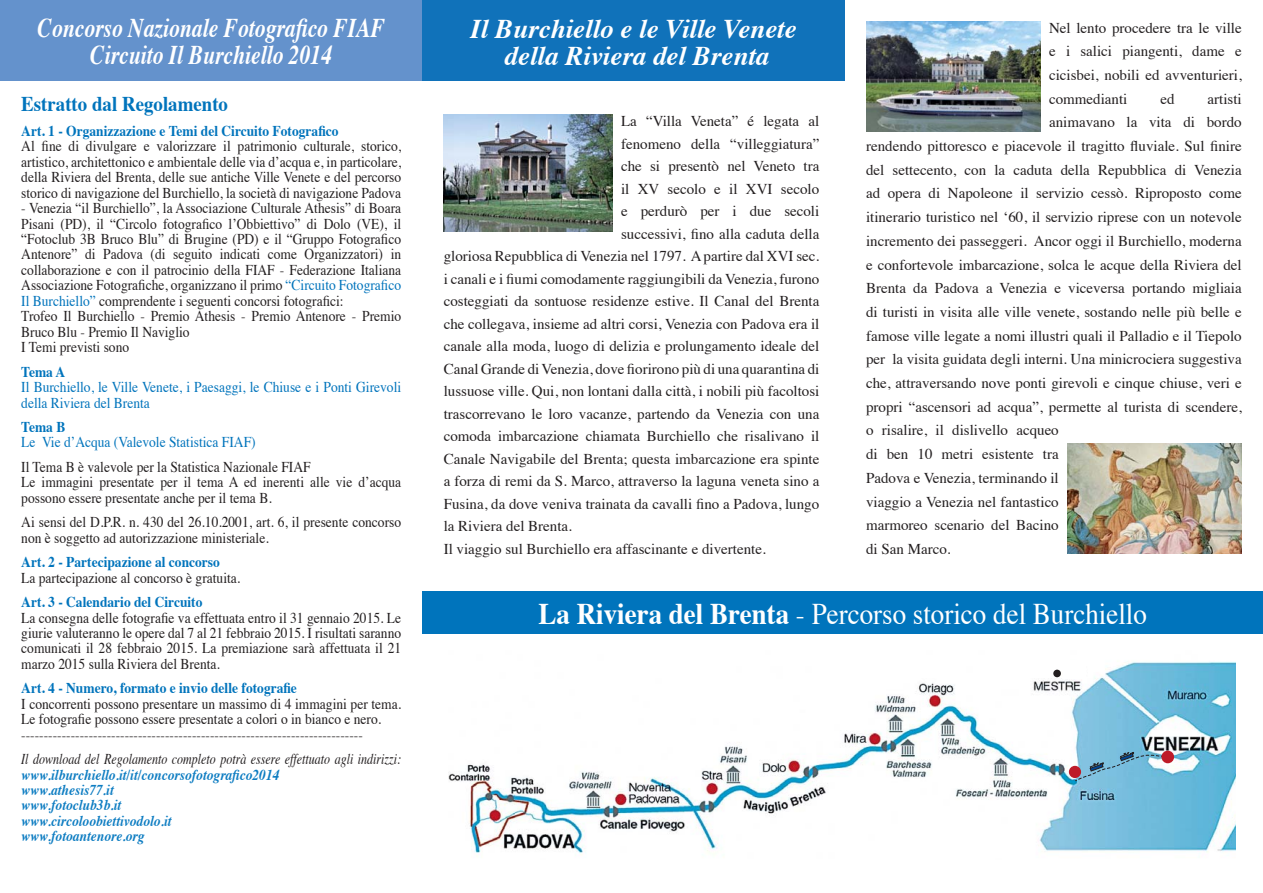
<style>
.page{position:relative;width:1263px;height:893px;background:#fff}
.page>*{position:absolute;margin:0;border:0;box-sizing:border-box;transform-origin:0 0}
.t1{font:30px "Times";color:#fff;scale:.9 1}
.t2{font:italic 700 27px/27px "Times";color:#fff;text-align:center;scale:.8 1}
.t3{font:italic 700 27px/27px "Times";color:#fff;text-align:center}
.t4{font:700 21px "Times";color:#0074bc;scale:.9 1}
.t5{font:15px/23.7px "Times";color:#231f20;text-align:justify}
.t6{font:15px/15.5px "Times";color:#231f20;scale:.9 1}
.t7{font:700 15px "Times";color:#0074bc;scale:.9 1}
.t8{font:italic 700 15px/15.5px "Times";color:#0e7dc2;scale:.9 1}
.t9{font:15px/15.5px "Times";color:#0074bc;scale:.9 1}
.t10{font:italic 15px "Times";color:#231f20;scale:.8 1}
.s1{color:#0074bc}
.s2{font-weight:700}
</style>
<div class="page">
<div style="left:422px;top:591px;width:841px;height:43px;background:#0074bc"></div>
<img style="left:444px;top:115px;width:169px;height:117px">
<div style="left:0;top:0;width:422px;height:81px;background:#6492cc"></div>
<img style="left:448px;top:661px;width:788px;height:194px">
<div style="left:1063px;top:660px;width:22px;height:19px;background:#fff"></div>
<div style="left:1053px;top:670px;width:8px;height:7px;background:#231f20;border-radius:50%"></div>
<div style="left:1069px;top:766px;width:12px;height:12px;background:#be1b28;border-radius:50%"></div>
<svg style="left:1074px;top:750px;width:100px;height:32px;background:#80b6d0"></svg>
<div style="left:1161px;top:751px;width:13px;height:12px;background:#be1b28;border-radius:50%"></div>
<div style="left:422px;top:0;width:423px;height:81px;background:#1072ba"></div>
<img style="left:866px;top:21px;width:174px;height:111px">
<img style="left:1067px;top:443px;width:175px;height:110px">
<h2 class="t2" style="left:38px;top:17px;width:436px">Concorso Nazionale Fotografico FIAF<br>Circuito Il Burchiello 2014</h2>
<h3 class="t4" style="left:21px;top:96px;width:231px">Estratto dal Regolamento</h3>
<p class="t7" style="left:21px;top:125px;width:354px">Art. 1 - Organizzazione e Temi del Circuito Fotografico</p>
<p class="t6" style="left:21px;top:140px;width:424px;text-align:justify">Al fine di divulgare e valorizzare il patrimonio culturale, storico, artistico, architettonico e ambientale delle via d’acqua e, in particolare, della Riviera del Brenta, delle sue antiche Ville Venete e del percorso storico di navigazione del Burchiello, la società di navigazione Padova</p>
<p class="t6" style="left:21px;top:202px;width:424px">- Venezia “il Burchiello”, la Associazione Culturale Athesis” di Boara Pisani (PD), il “Circolo fotografico l’Obbiettivo” di Dolo (VE), il “Fotoclub 3B Bruco Blu” di Brugine (PD) e il “Gruppo Fotografico Antenore” di Padova (di seguito indicati come Organizzatori) in collaborazione e con il patrocinio della FIAF - Federazione Italiana Associazione Fotografiche, organizzano il primo <span class="s1">“Circuito Fotografico Il Burchiello”</span> comprendente i seguenti concorsi fotografici:<br>Trofeo Il Burchiello - Premio Athesis - Premio Antenore - Premio Bruco Blu - Premio Il Naviglio<br>I Temi previsti sono</p>
<p class="t7" style="left:21px;top:365px;width:51px">Tema A</p>
<p class="t9" style="left:21px;top:381px;width:424px">Il Burchiello, le Ville Venete, i Paesaggi, le Chiuse e i Ponti Girevoli della Riviera del Brenta</p>
<p class="t7" style="left:21px;top:421px;width:51px">Tema B</p>
<p class="t9" style="left:21px;top:436px;width:262px">Le Vie d’Acqua (Valevole Statistica FIAF)</p>
<p class="t6" style="left:21px;top:460px;width:424px">Il Tema B è valevole per la Statistica Nazionale FIAF<br>Le immagini presentate per il tema A ed inerenti alle vie d’acqua possono essere presentate anche per il tema B.</p>
<p class="t6" style="left:21px;top:516px;width:424px">Ai sensi del D.P.R. n. 430 del 26.10.2001, art. 6, il presente concorso non è soggetto ad autorizzazione ministeriale.</p>
<p class="t7" style="left:21px;top:556px;width:222px">Art. 2 - Partecipazione al concorso</p>
<p class="t6" style="left:21px;top:571px;width:245px">La partecipazione al concorso è gratuita.</p>
<p class="t7" style="left:21px;top:596px;width:203px">Art. 3 - Calendario del Circuito</p>
<p class="t6" style="left:21px;top:611px;width:424px;text-align:justify">La consegna delle fotografie va effettuata entro il 31 gennaio 2015. Le giurie valuteranno le opere dal 7 al 21 febbraio 2015. I risultati saranno comunicati il 28 febbraio 2015. La premiazione sarà affettuata il 21 marzo 2015 sulla Riviera del Brenta.</p>
<p class="t7" style="left:21px;top:682px;width:308px">Art. 4 - Numero, formato e invio delle fotografie</p>
<p class="t6" style="left:21px;top:697px;width:424px">I concorrenti possono presentare un massimo di 4 immagini per tema.<br>Le fotografie possono essere presentate a colori o in bianco e nero. ----------------------------------------------------------------------------</p>
<p class="t10" style="left:21px;top:753px;width:476px">Il download del Regolamento completo potrà essere effettuato agli indirizzi:</p>
<p class="t8" style="left:21px;top:768px;width:288px">www.ilburchiello.it/it/concorsofotografico2014 www.athesis77.it<br>www.fotoclub3b.it<br>www.circoloobiettivodolo.it www.fotoantenore.org</p>
<h2 class="t3" style="left:470px;top:18px;width:328px">Il Burchiello e le Ville Venete della Riviera del Brenta</h2>
<p class="t5" style="left:621px;top:110px;width:200px">La “Villa Veneta” é legata al</p>
<p class="t5" style="left:621px;top:133px;width:200px">fenomeno della “villeggiatura”</p>
<p class="t5" style="left:621px;top:155px;width:200px">che si presentò nel Veneto tra</p>
<p class="t5" style="left:621px;top:178px;width:200px">il XV secolo e il XVI secolo</p>
<p class="t5" style="left:621px;top:200px;width:200px">e perdurò per i due secoli</p>
<p class="t5" style="left:621px;top:223px;width:200px">successivi, fino alla caduta della</p>
<p class="t5" style="left:444px;top:245px;width:377px">gloriosa Repubblica di Venezia nel 1797. A partire dal XVI sec.</p>
<p class="t5" style="left:444px;top:268px;width:377px">i canali e i fiumi comodamente raggiungibili da Venezia, furono</p>
<p class="t5" style="left:444px;top:290px;width:377px">costeggiati da sontuose residenze estive. Il Canal del Brenta</p>
<p class="t5" style="left:444px;top:313px;width:377px">che collegava, insieme ad altri corsi, Venezia con Padova era il</p>
<p class="t5" style="left:444px;top:335px;width:377px">canale alla moda, luogo di delizia e prolungamento ideale del</p>
<p class="t5" style="left:444px;top:358px;width:377px">Canal Grande di Venezia, dove fiorirono più di una quarantina di</p>
<p class="t5" style="left:444px;top:380px;width:377px">lussuose ville. Qui, non lontani dalla città, i nobili più facoltosi</p>
<p class="t5" style="left:444px;top:403px;width:377px">trascorrevano le loro vacanze, partendo da Venezia con una</p>
<p class="t5" style="left:444px;top:425px;width:377px">comoda imbarcazione chiamata Burchiello che risalivano il</p>
<p class="t5" style="left:444px;top:448px;width:377px">Canale Navigabile del Brenta; questa imbarcazione era spinte</p>
<p class="t5" style="left:444px;top:470px;width:377px">a forza di remi da S. Marco, attraverso la laguna veneta sino a</p>
<p class="t5" style="left:444px;top:493px;width:377px">Fusina, da dove veniva trainata da cavalli fino a Padova, lungo</p>
<p class="t5" style="left:444px;top:515px;width:130px">la Riviera del Brenta.</p>
<p class="t5" style="left:444px;top:538px;width:324px">Il viaggio sul Burchiello era affascinante e divertente.</p>
<p class="t5" style="left:1049px;top:17px;width:194px">Nel lento procedere tra le ville e i salici piangenti, dame e cicisbei, nobili ed avventurieri, commedianti</p>
<p class="t5" style="left:1160px;top:88px;width:16px">ed</p>
<p class="t5" style="left:1207px;top:88px;width:36px">artisti</p>
<p class="t5" style="left:1049px;top:112px;width:194px">animavano la vita di bordo</p>
<p class="t5" style="left:866px;top:135px;width:377px">rendendo pittoresco e piacevole il tragitto fluviale. Sul finire</p>
<p class="t5" style="left:866px;top:159px;width:377px">del settecento, con la caduta della Repubblica di Venezia</p>
<p class="t5" style="left:866px;top:183px;width:377px">ad opera di Napoleone il servizio cessò. Riproposto come</p>
<p class="t5" style="left:866px;top:207px;width:377px">itinerario turistico nel ‘60, il servizio riprese con un notevole</p>
<p class="t5" style="left:866px;top:230px;width:377px">incremento dei passeggeri. Ancor oggi il Burchiello, moderna</p>
<p class="t5" style="left:866px;top:254px;width:377px">e confortevole imbarcazione, solca le acque della Riviera del</p>
<p class="t5" style="left:866px;top:278px;width:377px">Brenta da Padova a Venezia e viceversa portando migliaia</p>
<p class="t5" style="left:866px;top:301px;width:377px">di turisti in visita alle ville venete, sostando nelle più belle e</p>
<p class="t5" style="left:866px;top:325px;width:377px">famose ville legate a nomi illustri quali il Palladio e il Tiepolo</p>
<p class="t5" style="left:866px;top:349px;width:377px">per la visita guidata degli interni. Una minicrociera suggestiva</p>
<p class="t5" style="left:866px;top:372px;width:377px">che, attraversando nove ponti girevoli e cinque chiuse, veri e</p>
<p class="t5" style="left:866px;top:396px;width:377px">propri “ascensori ad acqua”, permette al turista di scendere,</p>
<p class="t5" style="left:866px;top:420px;width:194px">o risalire, il dislivello acqueo</p>
<p class="t5" style="left:866px;top:444px;width:194px">di ben 10 metri esistente tra</p>
<p class="t5" style="left:866px;top:467px;width:194px">Padova e Venezia, terminando il</p>
<p class="t5" style="left:866px;top:491px;width:194px">viaggio a Venezia nel fantastico</p>
<p class="t5" style="left:866px;top:515px;width:194px">marmoreo scenario del Bacino</p>
<p class="t5" style="left:866px;top:538px;width:86px">di San Marco.</p>
<h1 class="t1" style="left:538px;top:601px;width:678px"><span class="s2">La Riviera del Brenta</span> - Percorso storico del Burchiello</h1>
</div>
